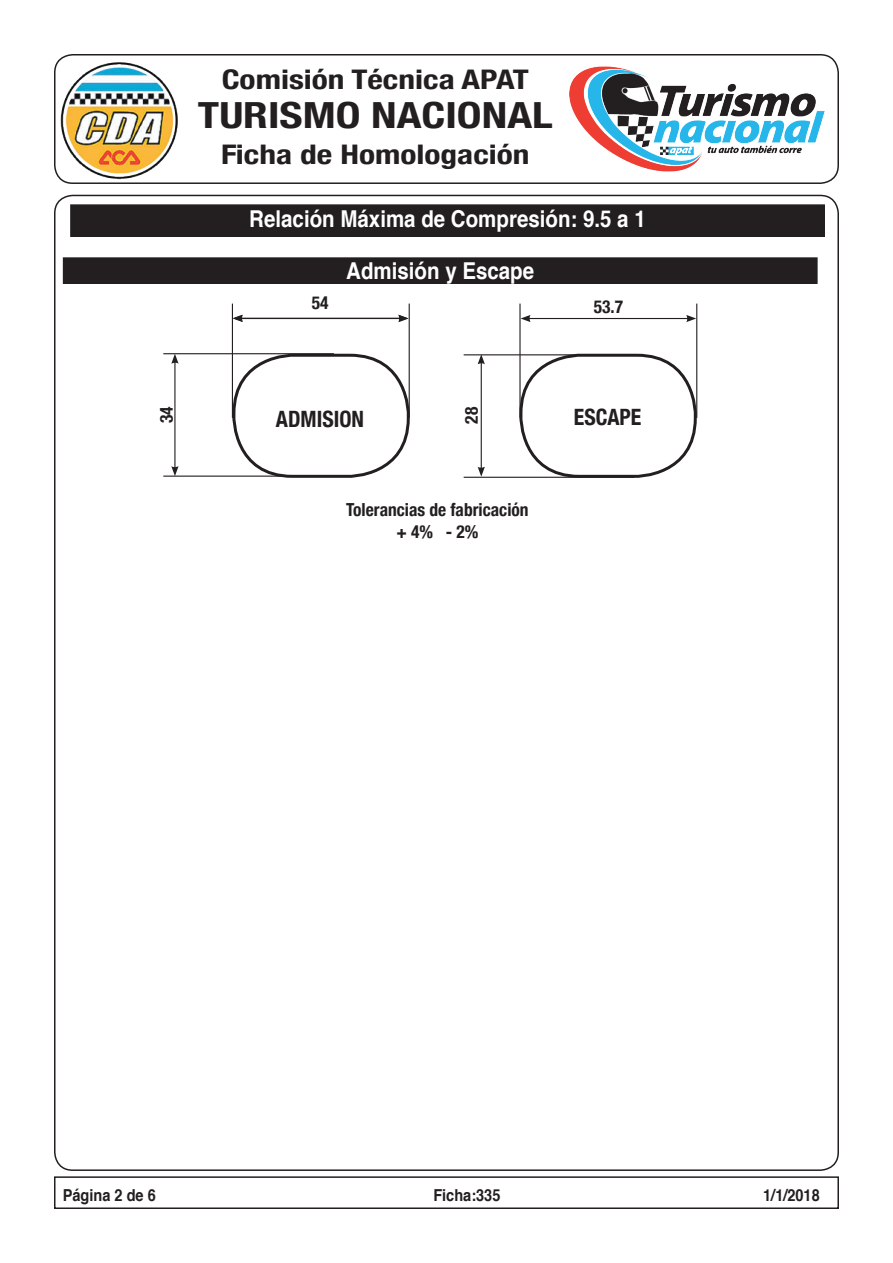
<style>
.page{position:relative;width:893px;height:1263px;background:#fff}
.page>*{position:absolute;margin:0;border:0;box-sizing:border-box;transform-origin:0 0}
.t1{font:700 condensed 36px "Helvetica Neue";color:#231f20;scale:1.24 1}
.t2{font:700 condensed 27px "Helvetica Neue";color:#231f20;scale:1.24 1}
.t3{font:700 23.25px "Helvetica";color:#fff;scale:.88 1}
.t4{font:700 condensed 22.5px "Helvetica Neue";color:#231f20}
.t5{font:700 condensed 18px/21.6px "Helvetica Neue";color:#231f20;text-align:center}
.t6{font:700 16.5px "Helvetica";color:#231f20;scale:.88 1}
</style>
<div class="page">
<div style="left:54px;top:54px;width:785px;height:130px;border:2px solid #231f20;border-radius:18px"></div>
<img style="left:570px;top:67px;width:255px;height:104px">
<img style="left:54px;top:54px;width:153px;height:130px">
<div style="left:54px;top:1176px;width:785px;height:33px;border:2px solid #231f20"></div>
<div style="left:71px;top:205px;width:753px;height:31px;background:#231f20"></div>
<div style="left:70px;top:204px;width:755px;height:33px;border:2px solid #231f20"></div>
<div style="left:64px;top:258px;width:753px;height:25px;background:#231f20"></div>
<div style="left:63px;top:257px;width:755px;height:27px;border:2px solid #231f20"></div>
<div style="left:232px;top:354px;width:178px;height:124px;border:3px solid #231f20;border-radius:58px"></div>
<div style="left:519px;top:354px;width:178px;height:124px;border:3px solid #231f20;border-radius:58px"></div>
<hr style="left:163px;top:353px;width:171px;height:1px;background:#231f20">
<hr style="left:464px;top:354px;width:170px;height:1px;background:#231f20">
<hr style="left:163px;top:476px;width:171px;height:1px;background:#231f20">
<hr style="left:464px;top:477px;width:170px;height:1px;background:#231f20">
<hr style="left:232px;top:304px;width:1px;height:114px;background:#231f20">
<hr style="left:409px;top:304px;width:1px;height:114px;background:#231f20">
<hr style="left:519px;top:304px;width:2px;height:114px;background:#231f20">
<hr style="left:696px;top:304px;width:1px;height:114px;background:#231f20">
<hr style="left:240px;top:318px;width:161px;height:1px;background:#231f20">
<svg style="left:398px;top:315px;width:11px;height:7px"></svg>
<svg style="left:233px;top:315px;width:10px;height:7px"></svg>
<hr style="left:528px;top:318px;width:161px;height:1px;background:#231f20">
<svg style="left:686px;top:315px;width:10px;height:7px"></svg>
<svg style="left:521px;top:315px;width:10px;height:7px"></svg>
<hr style="left:174px;top:361px;width:1px;height:107px;background:#231f20">
<svg style="left:171px;top:354px;width:8px;height:10px"></svg>
<svg style="left:171px;top:466px;width:8px;height:10px"></svg>
<hr style="left:481px;top:362px;width:1px;height:107px;background:#231f20">
<svg style="left:478px;top:354px;width:7px;height:10px"></svg>
<svg style="left:478px;top:467px;width:7px;height:10px"></svg>
<p class="t2" style="left:222px;top:57px;width:249px">Comisión Técnica APAT</p>
<h1 class="t1" style="left:198px;top:86px;width:288px">TURISMO NACIONAL</h1>
<p class="t2" style="left:221px;top:132px;width:250px">Ficha de Homologación</p>
<p class="t3" style="left:249px;top:200px;width:452px">Relación Máxima de Compresión: 9.5 a 1</p>
<p class="t3" style="left:346px;top:252px;width:215px">Admisión y Escape</p>
<p class="t5" style="left:312px;top:291px;width:18px">54</p>
<p class="t5" style="left:594px;top:294px;width:31px">53.7</p>
<p class="t5" style="left:154px;top:423px;width:18px;rotate:-90deg">34</p>
<p class="t5" style="left:459px;top:424px;width:18px;rotate:-90deg">28</p>
<p class="t4" style="left:276px;top:400px;width:90px">ADMISION</p>
<p class="t4" style="left:574px;top:398px;width:69px">ESCAPE</p>
<p class="t5" style="left:346px;top:498px;width:184px">Tolerancias de fabricación + 4% - 2%</p>
<p class="t6" style="left:63px;top:1181px;width:107px">Página 2 de 6</p>
<p class="t6" style="left:433px;top:1181px;width:78px">Ficha:335</p>
<p class="t6" style="left:763px;top:1181px;width:66px">1/1/2018</p>
</div>
